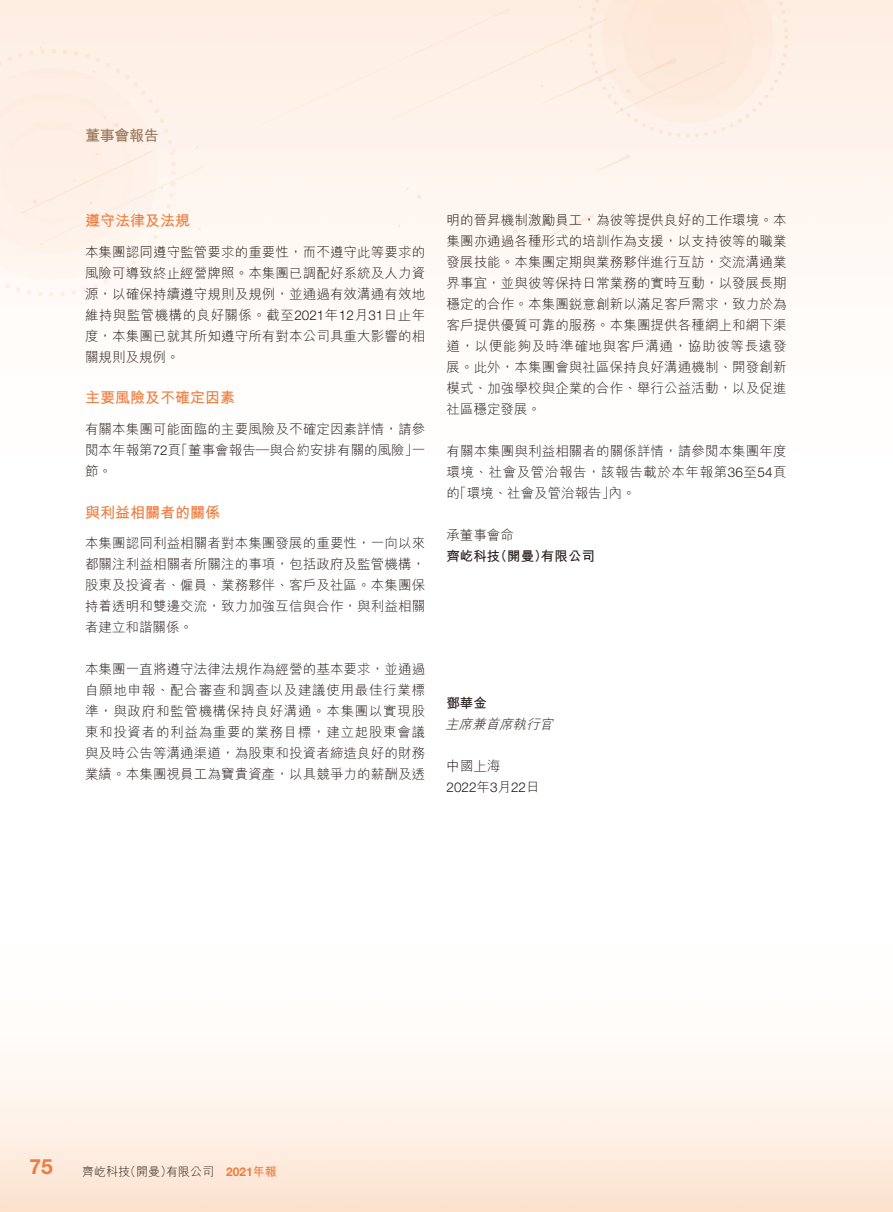
<style>
.page{position:relative;width:893px;height:1212px;background:#fff}
.page>*{position:absolute;margin:0;border:0;box-sizing:border-box;transform-origin:0 0}
.t1{font:700 21px "Helvetica Neue LT Std";color:#ee7c3e}
.t2{font:700 15px "M Hei HK";color:#ee7c3e}
.t3{font:700 15px "M Hei HK";letter-spacing:-.02em;color:#9b7961}
.t4{font:300 13.5px/21px "M Hei HK";letter-spacing:.01em;color:#231916;text-align:justify}
.t5{font:700 13.5px "M Hei HK";color:#231916}
.t6{font:300 13.5px "Helvetica Neue LT Std";color:#231916}
.t7{font:italic 300 13.5px "M Hei HK";color:#231916}
.t8{font:300 12px "M Hei HK";color:#231916}
.t9{font:700 12px "Helvetica Neue LT Std";color:#ee7c3e}
.s1{font-family:"Helvetica Neue LT Std"}
.s2{font-family:"M Hei HK"}
</style>
<div class="page">
<p class="t3" style="left:85px;top:125px;width:75px">董事會報告</p>
<p class="t2" style="left:85px;top:210px;width:107px">遵守法律及法規</p>
<p class="t4" style="left:85px;top:241px;width:342px">本集團認同遵守監管要求的重要性，而不遵守此等要求的風險可導致終止經營牌照。本集團已調配好系統及人力資源，以確保持續遵守規則及規例，並通過有效溝通有效地維持與監管機構的良好關係。截至<span class="s1">2021</span>年<span class="s1">12</span>月<span class="s1">31</span>日止年度，本集團已就其所知遵守所有對本公司具重大影響的相關規則及規例。</p>
<p class="t2" style="left:85px;top:387px;width:151px">主要風險及不確定因素</p>
<p class="t4" style="left:85px;top:418px;width:342px">有關本集團可能面臨的主要風險及不確定因素詳情，請參閱本年報第<span class="s1">72</span> 「頁董事會報告─與合約安排有關的風險一」節。</p>
<p class="t2" style="left:85px;top:501px;width:136px">與利益相關者的關係</p>
<p class="t4" style="left:85px;top:532px;width:342px">本集團認同利益相關者對本集團發展的重要性，一向以來都關注利益相關者所關注的事項，包括政府及監管機構，股東及投資者、僱員、業務夥伴、客戶及社區。本集團保持着透明和雙邊交流，致力加強互信與合作，與利益相關者建立和諧關係。</p>
<p class="t4" style="left:85px;top:658px;width:342px">本集團一直將遵守法律法規作為經營的基本要求，並通過自願地申報、配合審查和調查以及建議使用最佳行業標準，與政府和監管機構保持良好溝通。本集團以實現股東和投資者的利益為重要的業務目標，建立起股東會議與及時公告等溝通渠道，為股東和投資者締造良好的財務業績。本集團視員工為寶貴資產，以具競爭力的薪酬及透</p>
<p class="t4" style="left:446px;top:209px;width:342px">明的晉昇機制激勵員工，為彼等提供良好的工作環境。本集團亦通過各種形式的培訓作為支援，以支持彼等的職業發展技能。本集團定期與業務夥伴進行互訪，交流溝通業界事宜，並與彼等保持日常業務的實時互動，以發展長期穩定的合作。本集團銳意創新以滿足客戶需求，致力於為客戶提供優質可靠的服務。本集團提供各種網上和網下渠道，以便能夠及時準確地與客戶溝通，協助彼等長遠發展。此外，本集團會與社區保持良好溝通機制、開發創新模式、加強學校與企業的合作、舉行公益活動，以及促進社區穩定發展。</p>
<p class="t4" style="left:446px;top:440px;width:342px">有關本集團與利益相關者的關係詳情，請參閱本集團年度環境、社會及管治報告，該報告載於本年報第<span class="s1">36</span>至<span class="s1">54</span>頁「的環境、社會及管治報告內」。</p>
<p class="t4" style="left:446px;top:524px;width:69px">承董事會命</p>
<p class="t5" style="left:541px;top:546px;width:55px">有限公司</p>
<p class="t5" style="left:446px;top:546px;width:55px">齊屹科技</p>
<p class="t5" style="left:494px;top:546px;width:55px">（開曼）</p>
<p class="t5" style="left:446px;top:693px;width:42px">鄧華金</p>
<p class="t7" style="left:445px;top:714px;width:114px">主席兼首席執行官</p>
<p class="t4" style="left:446px;top:755px;width:55px">中國上海</p>
<p class="t6" style="left:446px;top:779px;width:95px">2022<span class="s2">年月</span>3 22<span class="s2">日</span></p>
<h1 class="t1" style="left:29px;top:1153px;width:25px">75</h1>
<p class="t8" style="left:124px;top:1163px;width:49px">（開曼）</p>
<p class="t8" style="left:82px;top:1163px;width:49px">齊屹科技</p>
<p class="t8" style="left:166px;top:1163px;width:49px">有限公司</p>
<p class="t9" style="left:226px;top:1164px;width:52px">2021<span class="s2">年報</span></p>
</div>
